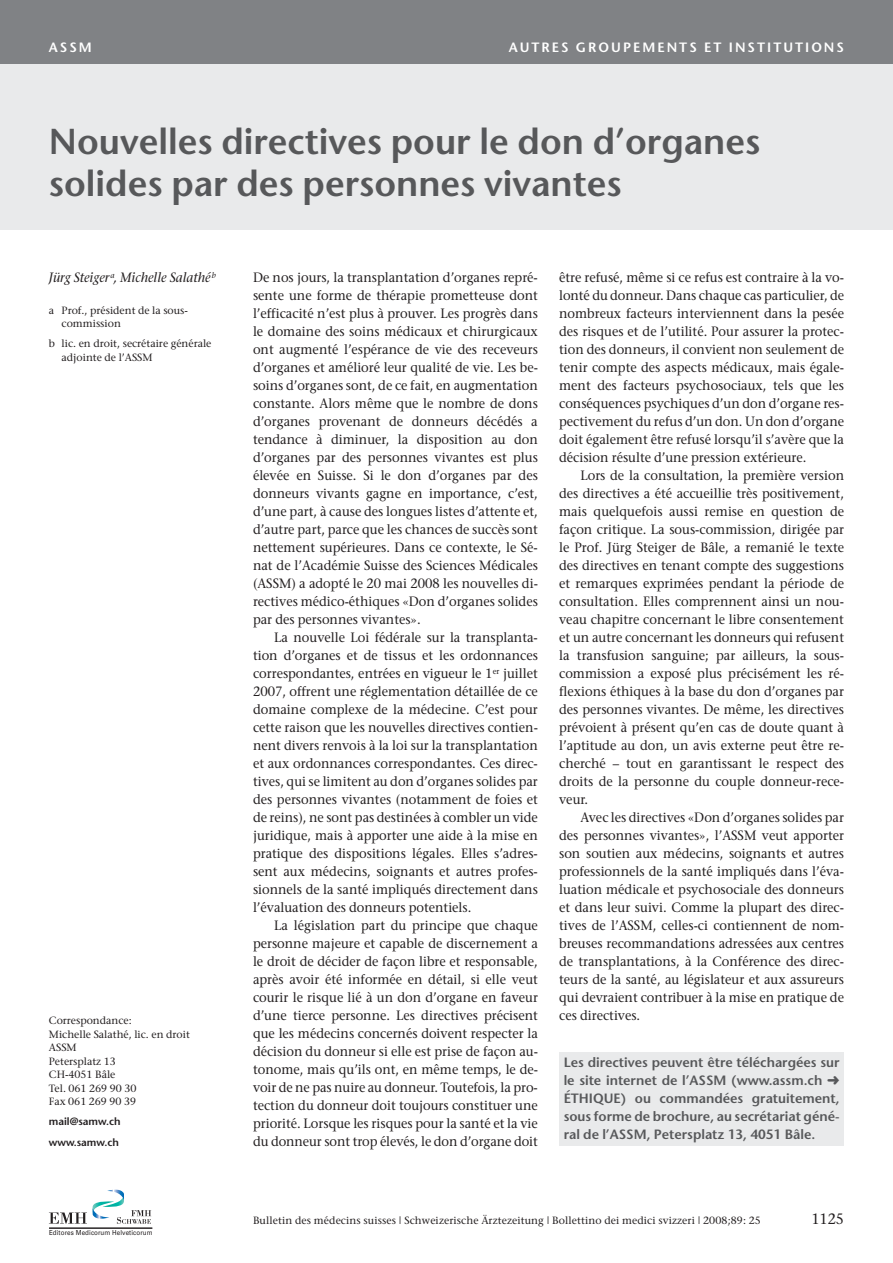
<style>
.page{position:relative;width:893px;height:1263px;background:#fff}
.page>*{position:absolute;margin:0;border:0;box-sizing:border-box;transform-origin:0 0}
.t1{font:600 36px/42px "Stone Sans";color:#57585a}
.t2{font:15px "Stone Serif";color:#231f20;scale:.95 1}
.t3{font:13.5px/18px "Stone Serif";color:#231f20;text-align:justify;scale:.95 1}
.t4{font:600 13.5px/18px "Stone Sans";color:#57585a}
.t5{font:600 13.5px "Stone Sans";letter-spacing:.15em;color:#fff}
.t6{font:italic 13.5px "Stone Serif";color:#231f20;scale:.95 1}
.t7{font:10.5px/13.5px "Stone Serif";color:#231f20}
.t8{font:600 10.5px/20.2px "Stone Sans";color:#231f20}
.t9{font:6.9px "Univers";letter-spacing:.015em;color:#231f20;scale:.9 1}
</style>
<div class="page">
<div style="left:0;top:60px;width:893px;height:170px;background:#e9eaeb"></div>
<div style="left:0;top:0;width:893px;height:64px;background:#808285"></div>
<svg style="left:49px;top:1189px;width:102px;height:35px"></svg>
<hr style="left:49px;top:1228px;width:103px;height:1px;background:#231f20">
<div style="left:559px;top:1052px;width:285px;height:94px;background:#e9eaeb"></div>
<p class="t5" style="left:49px;top:42px;width:45px">ASSM</p>
<p class="t5" style="left:509px;top:42px;width:337px">AUTRES GROUPEMENTS ET INSTITUTIONS</p>
<h1 class="t1" style="left:49px;top:124px;width:713px">Nouvelles directives pour le don d’organes solides par des personnes vivantes</h1>
<p class="t6" style="left:49px;top:272px;width:177px">Jürg Steiger <sup>a</sup>, Michelle Salathé <sup>b</sup></p>
<p class="t7" style="left:62px;top:304px;width:128px;text-indent:-13px">a Prof., président de la sous&shy;commission</p>
<p class="t7" style="left:62px;top:338px;width:151px;text-indent:-13px">b lic. en droit, secrétaire générale adjointe de l’ASSM</p>
<p class="t7" style="left:49px;top:1015px;width:143px">Correspondance:<br>Michelle Salathé, lic. en droit<br>ASSM<br>Petersplatz 13<br>CH-4051 Bâle<br>Tel. 061 269 90 30<br>Fax 061 269 90 39</p>
<p class="t8" style="left:49px;top:1113px;width:73px">mail@samw.ch www.samw.ch</p>
<p class="t9" style="left:49px;top:1229px;width:117px">Editores Medicorum Helveticorum</p>
<p class="t3" style="left:253px;top:270px;width:301px">De nos jours, la transplantation d’organes repré&shy;sente une forme de thérapie prometteuse dont l’efficacité n’est plus à prouver. Les progrès dans le domaine des soins médicaux et chirurgicaux ont augmenté l’espérance de vie des receveurs d’organes et amélioré leur qualité de vie. Les be&shy;soins d’organes sont, de ce fait, en augmentation constante. Alors même que le nombre de dons d’organes provenant de donneurs décédés a tendance à diminuer, la disposition au don d’organes par des personnes vivantes est plus élevée en Suisse. Si le don d’organes par des donneurs vivants gagne en importance, c’est, d’une part, à cause des longues listes d’attente et, d’autre part, parce que les chances de succès sont nettement supérieures. Dans ce contexte, le Sé&shy;nat de l’Académie Suisse des Sciences Médicales (ASSM) a adopté le 20 mai 2008 les nouvelles di&shy;rectives médico-éthiques «Don d’organes solides par des personnes vivantes».</p>
<p class="t3" style="left:253px;top:630px;width:301px;text-indent:21px">La nouvelle Loi fédérale sur la transplanta&shy;tion d’organes et de tissus et les ordonnances correspondantes, entrées en vigueur le 1<sup>er</sup> juillet 2007, offrent une réglementation détaillée de ce domaine complexe de la médecine. C’est pour cette raison que les nouvelles directives contien&shy;nent divers renvois à la loi sur la transplantation et aux ordonnances correspondantes. Ces direc&shy;tives, qui se limitent au don d’organes solides par des personnes vivantes (notamment de foies et de reins), ne sont pas destinées à combler un vide juridique, mais à apporter une aide à la mise en pratique des dispositions légales. Elles s’adres&shy;sent aux médecins, soignants et autres profes&shy;sionnels de la santé impliqués directement dans l’évaluation des donneurs potentiels.</p>
<p class="t3" style="left:253px;top:918px;width:302px;text-indent:21px">La législation part du principe que chaque personne majeure et capable de discernement a le droit de décider de façon libre et responsable, après avoir été informée en détail, si elle veut courir le risque lié à un don d’organe en faveur d’une tierce personne. Les directives précisent que les médecins concernés doivent respecter la décision du donneur si elle est prise de façon au&shy;tonome, mais qu’ils ont, en même temps, le de&shy;voir de ne pas nuire au donneur. Toutefois, la pro&shy;tection du donneur doit toujours constituer une priorité. Lorsque les risques pour la santé et la vie du donneur sont trop élevés, le don d’organe doit</p>
<p class="t3" style="left:559px;top:270px;width:301px">être refusé, même si ce refus est contraire à la vo&shy;lonté du donneur. Dans chaque cas particulier, de nombreux facteurs interviennent dans la pesée des risques et de l’utilité. Pour assurer la protec&shy;tion des donneurs, il convient non seulement de tenir compte des aspects médicaux, mais égale&shy;ment des facteurs psychosociaux, tels que les conséquences psychiques d’un don d’organe res&shy;pectivement du refus d’un don. Un don d’organe doit également être refusé lorsqu’il s’avère que la décision résulte d’une pression extérieure.</p>
<p class="t3" style="left:559px;top:468px;width:301px;text-indent:21px">Lors de la consultation, la première version des directives a été accueillie très positivement, mais quelquefois aussi remise en question de façon critique. La sous-commission, dirigée par le Prof. Jürg Steiger de Bâle, a remanié le texte des directives en tenant compte des suggestions et remarques exprimées pendant la période de consultation. Elles comprennent ainsi un nou&shy;veau chapitre concernant le libre consentement et un autre concernant les donneurs qui refusent la transfusion sanguine; par ailleurs, la sous&shy;commission a exposé plus précisément les ré&shy;flexions éthiques à la base du don d’organes par des personnes vivantes. De même, les directives prévoient à présent qu’en cas de doute quant à l’aptitude au don, un avis externe peut être re&shy;cherché – tout en garantissant le respect des droits de la personne du couple donneur-rece&shy;veur.</p>
<p class="t3" style="left:559px;top:810px;width:301px;text-indent:21px">Avec les directives «Don d’organes solides par des personnes vivantes», l’ASSM veut apporter son soutien aux médecins, soignants et autres professionnels de la santé impliqués dans l’éva&shy;luation médicale et psychosociale des donneurs et dans leur suivi. Comme la plupart des direc&shy;tives de l’ASSM, celles-ci contiennent de nom&shy;breuses recommandations adressées aux centres de transplantations, à la Conférence des direc&shy;teurs de la santé, au législateur et aux assureurs qui devraient contribuer à la mise en pratique de ces directives.</p>
<p class="t4" style="left:564px;top:1055px;width:277px">Les directives peuvent être téléchargées sur le site internet de l’ASSM (www.assm.ch ÉTHIQUE) ou commandées gratuitement, sous forme de brochure, au secrétariat géné&shy;ral de l’ASSM, Petersplatz 13, 4051 Bâle.</p>
<p class="t7" style="left:253px;top:1214px;width:509px">Bulletin des médecins suisses | Schweizerische Ärztezeitung | Bollettino dei medici svizzeri | 2008;89: 25</p>
<p class="t2" style="left:811px;top:1213px;width:36px">1125</p>
</div>
